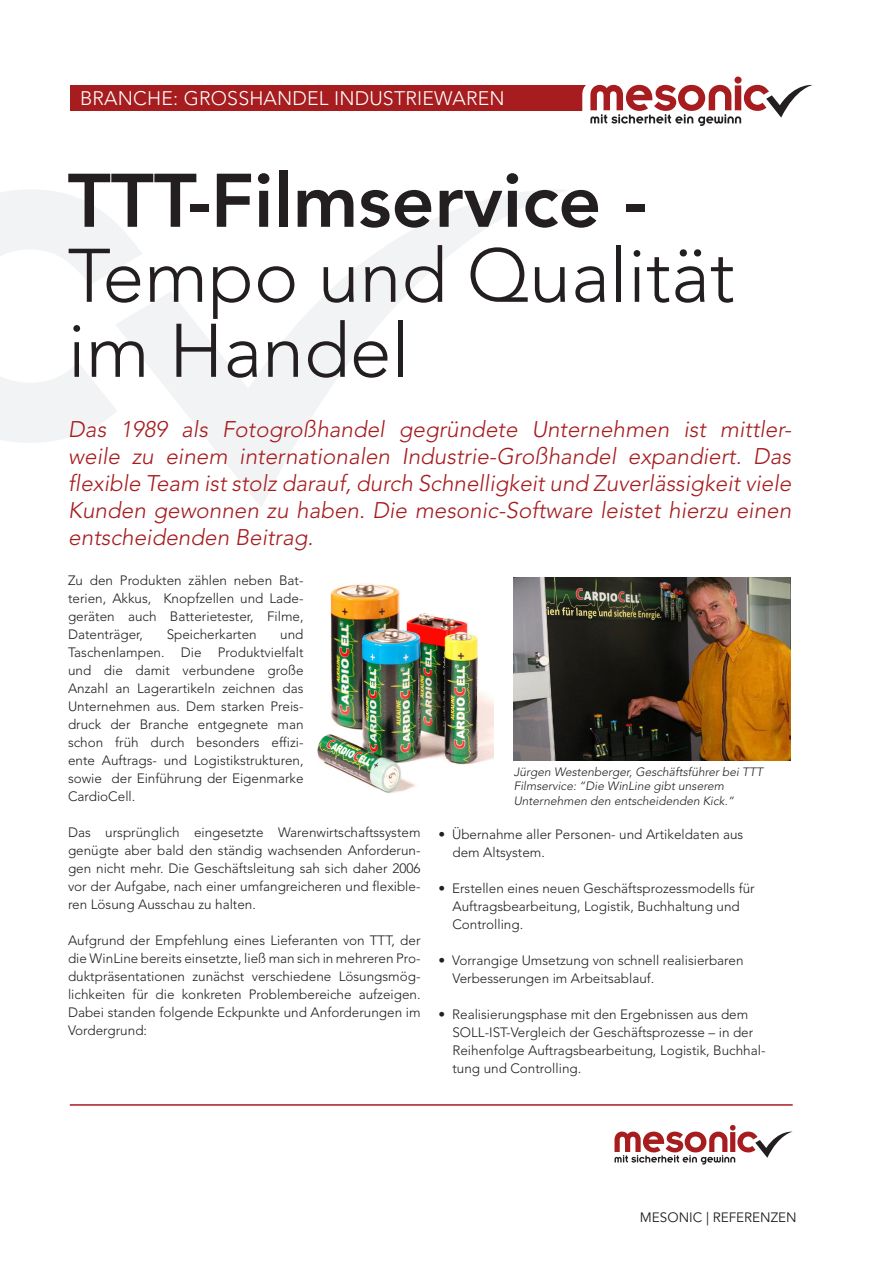
<style>
.page{position:relative;width:893px;height:1263px;background:#fff}
.page>*{position:absolute;margin:0;border:0;box-sizing:border-box;transform-origin:0 0}
.t1{font:300 75px/75px "Avenir LT Pro";color:#231f20}
.t2{font:italic 300 22.5px/27px "Avenir LT Pro";color:#a61c1f;text-align:justify}
.t3{font:300 19.5px "Avenir LT Pro";letter-spacing:.01em;color:#fff}
.t4{font:300 13.5px/18px "Avenir LT Pro";color:#231f20;text-align:justify}
.t5{font:13.5px "Avenir LT Pro";color:#231f20}
.t6{font:italic 300 12px/14.4px "Avenir LT Pro";color:#231f20}
.s1{font-weight:800}
</style>
<div class="page">
<div style="left:70px;top:85px;width:517px;height:25px;background:#a61c1f"></div>
<svg style="left:582px;top:77px;width:231px;height:49px"></svg>
<svg style="left:143px;top:190px;width:425px;height:317px"></svg>
<svg style="left:0;top:190px;width:143px;height:253px"></svg>
<hr style="left:70px;top:1104px;width:723px;height:2px;background:#a61c1f">
<svg style="left:614px;top:1125px;width:179px;height:39px"></svg>
<img style="left:514px;top:577px;width:276px;height:183px">
<img style="left:317px;top:583px;width:176px;height:211px">
<p class="t3" style="left:80px;top:87px;width:426px">BRANCHE: GROSSHANDEL INDUSTRIEWAREN</p>
<p class="t1" style="left:68px;top:164px;width:669px"><span class="s1">TTT-Filmservice -<br></span>Tempo und Qualität im Handel</p>
<p class="t2" style="left:68px;top:416px;width:724px">Das 1989 als Fotogroßhandel gegründete Unternehmen ist mittler&shy;weile zu einem internationalen Industrie-Großhandel expandiert. Das flexible Team ist stolz darauf, durch Schnelligkeit und Zuverlässigkeit viele Kunden gewonnen zu haben. Die mesonic-Software leistet hierzu einen entscheidenden Beitrag.</p>
<p class="t4" style="left:68px;top:572px;width:237px">Zu den Produkten zählen neben Bat&shy;terien, Akkus, Knopfzellen und Lade&shy;geräten auch Batterietester, Filme, Datenträger,</p>
<p class="t4" style="left:68px;top:626px;width:237px;text-indent:212px">und Taschenlampen. Die Produktvielfalt und die damit verbundene große Anzahl an Lagerartikeln zeichnen das Unternehmen aus. Dem starken Preis&shy;druck der Branche entgegnete man schon früh durch besonders effizi&shy;ente Auftrags- und Logistikstrukturen, sowie der Einführung der Eigenmarke CardioCell.</p>
<p class="t4" style="left:68px;top:824px;width:354px">Das ursprünglich eingesetzte Warenwirtschaftssystem genügte aber bald den ständig wachsenden Anforderun&shy;gen nicht mehr. Die Geschäftsleitung sah sich daher 2006 vor der Aufgabe, nach einer umfangreicheren und flexible&shy;ren Lösung Ausschau zu halten.</p>
<p class="t4" style="left:68px;top:932px;width:354px">Aufgrund der Empfehlung eines Lieferanten von TTT, der die WinLine bereits einsetzte, ließ man sich in mehreren Pro&shy;duktpräsentationen zunächst verschiedene Lösungsmög&shy;lichkeiten für die konkreten Problembereiche aufzeigen.<br>Dabei standen folgende Eckpunkte und Anforderungen im Vordergrund:</p>
<p class="t4" style="left:167px;top:626px;width:92px">Speicherkarten</p>
<p class="t6" style="left:514px;top:765px;width:251px">Jürgen Westenberger, Geschäftsführer bei TTT</p>
<p class="t6" style="left:514px;top:779px;width:222px">Filmservice: “Die WinLine gibt unserem<br>Unternehmen den entscheidenden Kick.“</p>
<p class="t4" style="left:452px;top:826px;width:292px;text-indent:-14px">• Übernahme aller Personen- und Artikeldaten aus dem Altsystem.</p>
<p class="t4" style="left:452px;top:880px;width:304px;text-align:left;text-indent:-14px">• Erstellen eines neuen Geschäftsprozessmodells für<br>Auftragsbearbeitung, Logistik, Buchhaltung und<br>Controlling.</p>
<p class="t4" style="left:452px;top:952px;width:293px;text-indent:-14px">• Vorrangige Umsetzung von schnell realisierbaren<br>Verbesserungen im Arbeitsablauf.</p>
<p class="t4" style="left:452px;top:1006px;width:315px;text-align:left;text-indent:-14px">• Realisierungsphase mit den Ergebnissen aus dem SOLL-IST-Vergleich der Geschäftsprozesse – in der Reihenfolge Auftragsbearbeitung, Logistik, Buchhal&shy;tung und Controlling.</p>
<p class="t5" style="left:640px;top:1209px;width:158px">MESONIC | REFERENZEN</p>
</div>
